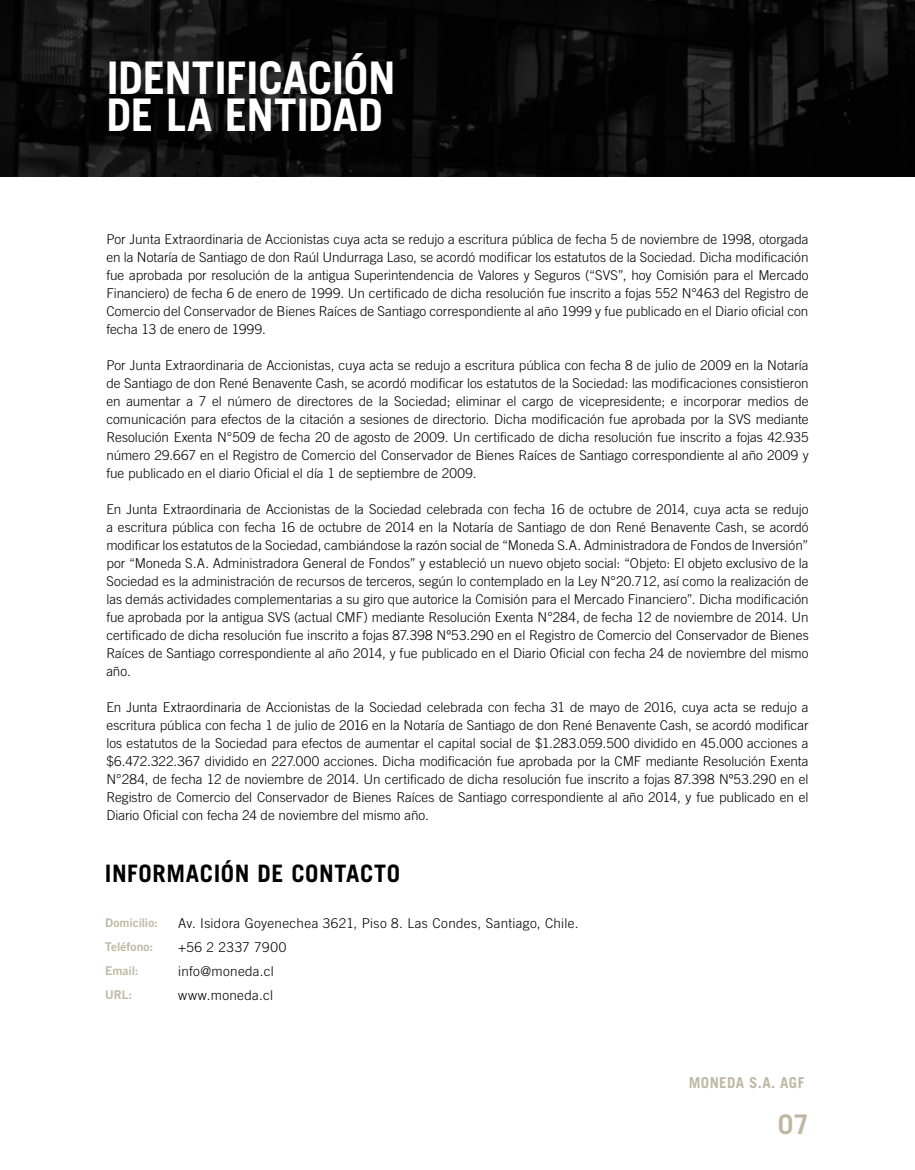
<style>
.page{position:relative;width:915px;height:1170px;background:#fff}
.page>*{position:absolute;margin:0;border:0;box-sizing:border-box;transform-origin:0 0}
.t1{font:700 45px/37.5px "Trade Gothic LT Std";letter-spacing:-.01em;color:#fff}
.t2{font:700 27px "Trade Gothic LT Std";color:#beb8a3}
.t3{font:700 24px "Trade Gothic LT Std";letter-spacing:.025em;color:#000}
.t4{font:700 15px "Trade Gothic LT Std";letter-spacing:.025em;color:#beb8a3}
.t5{font:300 13.5px/18px "Trade Gothic LT Std";color:#000;text-align:justify}
.t6{font:300 13.5px/24px "Trade Gothic LT Std";letter-spacing:.025em;color:#000}
.t7{font:12px/24px "Trade Gothic LT Std Bd 2";letter-spacing:-.005em;color:#beb8a3}
</style>
<div class="page">
<img style="left:0;top:0;width:914px;height:176px">
<h1 class="t1" style="left:106px;top:58px;width:290px">IDENTIFICACIÓN<br>DE LA ENTIDAD</h1>
<p class="t5" style="left:106px;top:230px;width:703px">Por Junta Extraordinaria de Accionistas cuya acta se redujo a escritura pública de fecha 5 de noviembre de 1998, otorgada en la Notaría de Santiago de don Raúl Undurraga Laso, se acordó modificar los estatutos de la Sociedad. Dicha modificación fue aprobada por resolución de la antigua Superintendencia de Valores y Seguros (“SVS”, hoy Comisión para el Mercado Financiero) de fecha 6 de enero de 1999. Un certificado de dicha resolución fue inscrito a fojas 552 N°463 del Registro de Comercio del Conservador de Bienes Raíces de Santiago correspondiente al año 1999 y fue publicado en el Diario oficial con fecha 13 de enero de 1999.</p>
<p class="t5" style="left:106px;top:356px;width:703px">Por Junta Extraordinaria de Accionistas, cuya acta se redujo a escritura pública con fecha 8 de julio de 2009 en la Notaría de Santiago de don René Benavente Cash, se acordó modificar los estatutos de la Sociedad: las modificaciones consistieron en aumentar a 7 el número de directores de la Sociedad; eliminar el cargo de vicepresidente; e incorporar medios de comunicación para efectos de la citación a sesiones de directorio. Dicha modificación fue aprobada por la SVS mediante Resolución Exenta N°509 de fecha 20 de agosto de 2009. Un certificado de dicha resolución fue inscrito a fojas 42.935 número 29.667 en el Registro de Comercio del Conservador de Bienes Raíces de Santiago correspondiente al año 2009 y fue publicado en el diario Oficial el día 1 de septiembre de 2009.</p>
<p class="t5" style="left:106px;top:500px;width:703px">En Junta Extraordinaria de Accionistas de la Sociedad celebrada con fecha 16 de octubre de 2014, cuya acta se redujo a escritura pública con fecha 16 de octubre de 2014 en la Notaría de Santiago de don René Benavente Cash, se acordó modificar los estatutos de la Sociedad, cambiándose la razón social de “Moneda S.A. Administradora de Fondos de Inversión” por “Moneda S.A. Administradora General de Fondos” y estableció un nuevo objeto social: “Objeto: El objeto exclusivo de la Sociedad es la administración de recursos de terceros, según lo contemplado en la Ley N°20.712, así como la realización de las demás actividades complementarias a su giro que autorice la Comisión para el Mercado Financiero”. Dicha modificación fue aprobada por la antigua SVS (actual CMF) mediante Resolución Exenta N°284, de fecha 12 de noviembre de 2014. Un certificado de dicha resolución fue inscrito a fojas 87.398 Nº53.290 en el Registro de Comercio del Conservador de Bienes Raíces de Santiago correspondiente al año 2014, y fue publicado en el Diario Oficial con fecha 24 de noviembre del mismo año.</p>
<p class="t5" style="left:106px;top:698px;width:703px">En Junta Extraordinaria de Accionistas de la Sociedad celebrada con fecha 31 de mayo de 2016, cuya acta se redujo a escritura pública con fecha 1 de julio de 2016 en la Notaría de Santiago de don René Benavente Cash, se acordó modificar los estatutos de la Sociedad para efectos de aumentar el capital social de $1.283.059.500 dividido en 45.000 acciones a $6.472.322.367 dividido en 227.000 acciones. Dicha modificación fue aprobada por la CMF mediante Resolución Exenta N°284, de fecha 12 de noviembre de 2014. Un certificado de dicha resolución fue inscrito a fojas 87.398 Nº53.290 en el Registro de Comercio del Conservador de Bienes Raíces de Santiago correspondiente al año 2014, y fue publicado en el Diario Oficial con fecha 24 de noviembre del mismo año.</p>
<h3 class="t3" style="left:105px;top:859px;width:297px">INFORMACIÓN DE CONTACTO</h3>
<p class="t7" style="left:105px;top:910px;width:54px">Domicilio:<br>Teléfono:<br>Email:<br>URL:</p>
<p class="t6" style="left:178px;top:911px;width:401px">Av. Isidora Goyenechea 3621, Piso 8. Las Condes, Santiago, Chile. +56 2 2337 7900<br>info@moneda.cl<br>www.moneda.cl</p>
<p class="t4" style="left:688px;top:1073px;width:117px">MONEDA S.A. AGF</p>
<h2 class="t2" style="left:777px;top:1107px;width:32px">07</h2>
</div>
